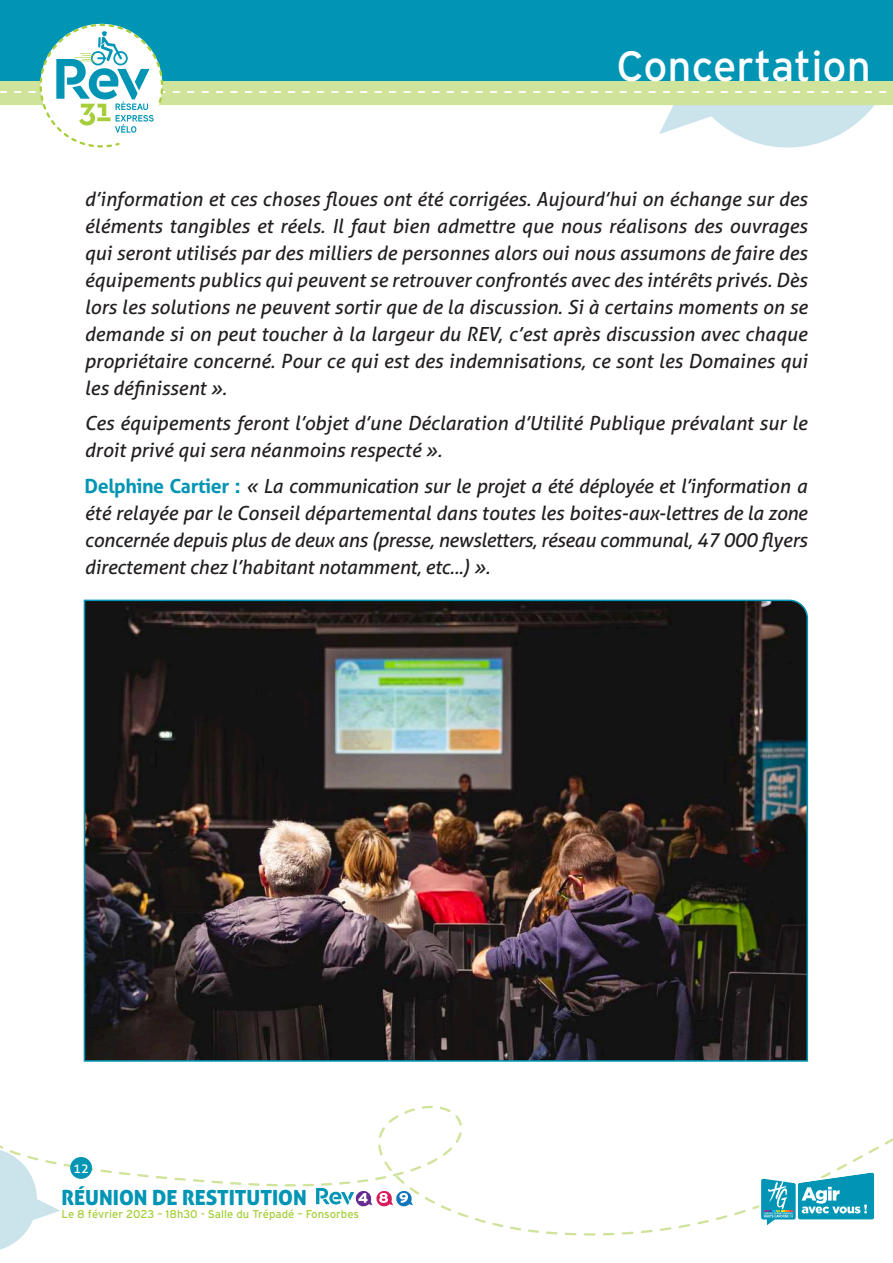
<style>
.page{position:relative;width:893px;height:1263px;background:#fff}
.page>*{position:absolute;margin:0;border:0;box-sizing:border-box;transform-origin:0 0}
.t1{font:42.3px "Interstate";color:#fff}
.t2{font:20.85px "Aller Display";color:#0095b4}
.t3{font:italic 19.5px/27px "Aller";color:#231f20;text-align:justify}
.t4{font:13.2px "Aller";color:#fff}
.t5{font:11.25px "Interstate";color:#a6ce3b}
.s1{font-weight:700;font-style:normal;color:#0095b4}
</style>
<div class="page">
<svg style="left:0;top:0;width:893px;height:148px"></svg>
<svg style="left:564px;top:1138px;width:329px;height:98px"></svg>
<svg style="left:0;top:1145px;width:223px;height:105px"></svg>
<div style="left:70px;top:1157px;width:22px;height:22px;background:#0095b4;border-radius:50%"></div>
<svg style="left:248px;top:1105px;width:291px;height:128px"></svg>
<img style="left:83px;top:599px;width:726px;height:463px">
<h1 class="t1" style="left:617px;top:43px;width:256px">Concertation</h1>
<p class="t3" style="left:84px;top:185px;width:724px">d’information et ces choses floues ont été corrigées. Aujourd’hui on échange sur des éléments tangibles et réels. Il faut bien admettre que nous réalisons des ouvrages qui seront utilisés par des milliers de personnes alors oui nous assumons de faire des équipements publics qui peuvent se retrouver confrontés avec des intérêts privés. Dès lors les solutions ne peuvent sortir que de la discussion. Si à certains moments on se demande si on peut toucher à la largeur du REV, c’est après discussion avec chaque propriétaire concerné. Pour ce qui est des indemnisations, ce sont les Domaines qui les définissent ».</p>
<p class="t3" style="left:84px;top:410px;width:724px">Ces équipements feront l’objet d’une Déclaration d’Utilité Publique prévalant sur le droit privé qui sera néanmoins respecté ».</p>
<p class="t3" style="left:84px;top:472px;width:724px"><span class="s1">Delphine Cartier :</span> « La communication sur le projet a été déployée et l’information a été relayée par le Conseil départemental dans toutes les boites-aux-lettres de la zone concernée depuis plus de deux ans (presse, newsletters, réseau communal, 47 000 flyers directement chez l’habitant notamment, etc...) ».</p>
<p class="t4" style="left:73px;top:1160px;width:17px">12</p>
<p class="t2" style="left:61px;top:1184px;width:247px">RÉUNION DE RESTITUTION</p>
<p class="t5" style="left:61px;top:1208px;width:299px">Le 8 février 2023 – 18h30 - Salle du Trépadé – Fonsorbes</p>
</div>
